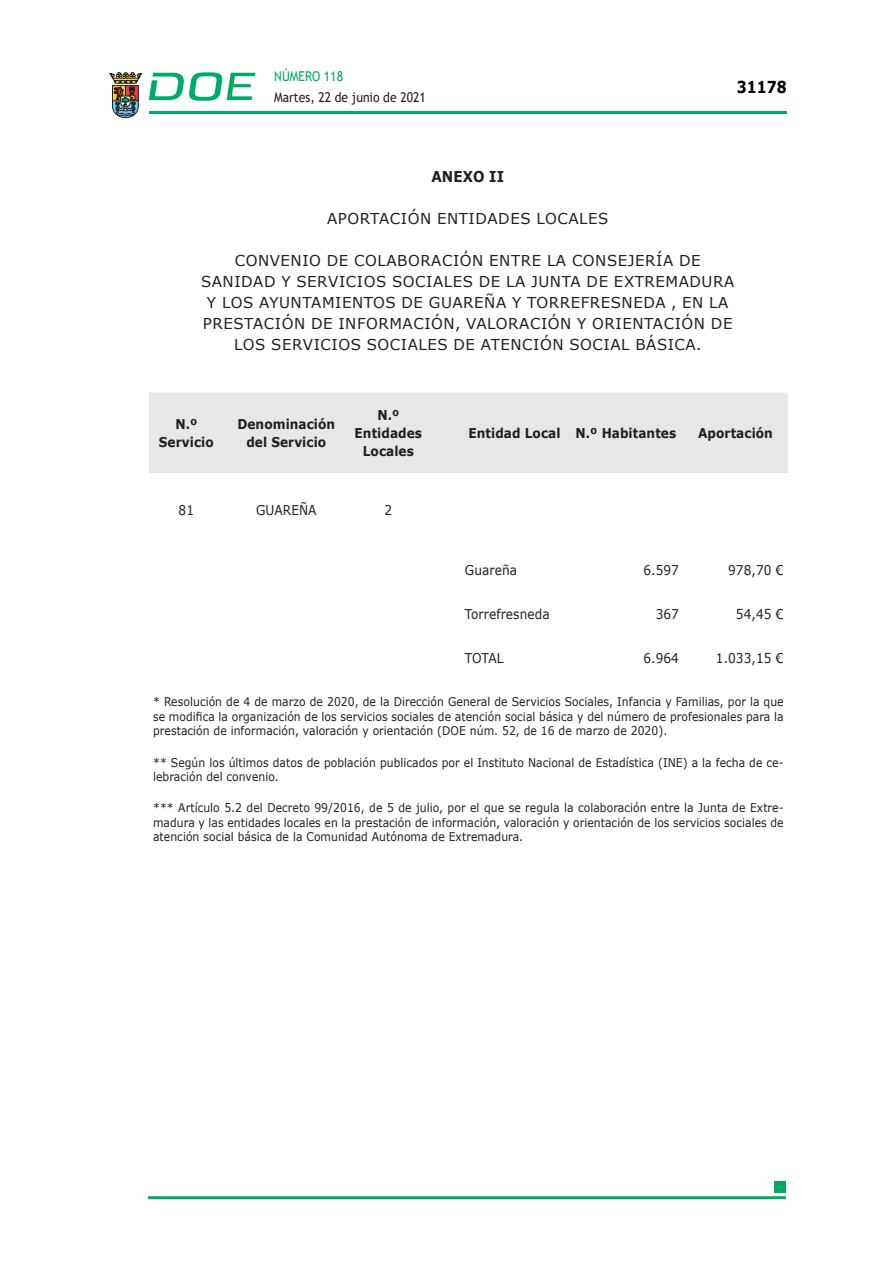
<style>
.page{position:relative;width:893px;height:1263px;background:#fff}
.page>*{position:absolute;margin:0;border:0;box-sizing:border-box;transform-origin:0 0}
.t1{font:700 16.5px "Verdana";color:#000;scale:.85 1}
.ADENDA{font:15px/21px "Verdana";letter-spacing:.035em;color:#231f20;text-align:center}
.CUERPO_DE_TEXTO{font:700 15px "Verdana";letter-spacing:.005em;color:#231f20;scale:.9 1}
.CUERPO_DE_TEXTO-2{font:700 13.5px/18px "Verdana";letter-spacing:.005em;color:#231f20;text-align:center;scale:.9 1}
.CUERPO_DE_TEXTO-3{font:13.5px "Verdana";letter-spacing:.005em;color:#231f20;scale:.9 1}
.t2{font:13.5px "Trebuchet MS";color:#231f20;scale:.9 1}
.t3{font:13.5px "Trebuchet MS";color:#00ab67;scale:.9 1}
.CUERPO_DE_TEXTO-4{font:12px/14.4px "Verdana";letter-spacing:.005em;color:#231f20;text-align:justify;scale:.9 1}
</style>
<div class="page">
<hr style="left:149px;top:111px;width:638px;height:3px;background:#00ab66">
<svg style="left:109px;top:72px;width:33px;height:46px"></svg>
<svg style="left:149px;top:72px;width:106px;height:29px"></svg>
<hr style="left:148px;top:1196px;width:638px;height:3px;background:#00ab66">
<div style="left:775px;top:1181px;width:11px;height:11px;background:#00ab66"></div>
<div style="left:149px;top:393px;width:639px;height:80px;background:#e6e7e9"></div>
<p class="t3" style="left:274px;top:67px;width:78px">NÚMERO 118</p>
<p class="t2" style="left:274px;top:88px;width:170px">Martes, 22 de junio de 2021</p>
<h1 class="t1" style="left:737px;top:75px;width:60px">31178</h1>
<p class="CUERPO_DE_TEXTO" style="left:431px;top:165px;width:82px">ANEXO II</p>
<p class="ADENDA" style="left:327px;top:208px;width:283px">APORTACIÓN ENTIDADES LOCALES</p>
<p class="ADENDA" style="left:201px;top:250px;width:535px">CONVENIO DE COLABORACIÓN ENTRE LA CONSEJERÍA DE SANIDAD Y SERVICIOS SOCIALES DE LA JUNTA DE EXTREMADURA Y LOS AYUNTAMIENTOS DE GUAREÑA Y TORREFRESNEDA , EN LA PRESTACIÓN DE INFORMACIÓN, VALORACIÓN Y ORIENTACIÓN DE LOS SERVICIOS SOCIALES DE ATENCIÓN SOCIAL BÁSICA.</p>
<p class="CUERPO_DE_TEXTO-2" style="left:159px;top:415px;width:62px">N.º<br>Servicio</p>
<p class="CUERPO_DE_TEXTO-2" style="left:237px;top:415px;width:110px">Denominación del Servicio</p>
<p class="CUERPO_DE_TEXTO-2" style="left:355px;top:406px;width:77px">N.º<br>Entidades<br>Locales</p>
<p class="CUERPO_DE_TEXTO-3" style="left:179px;top:501px;width:19px">81</p>
<p class="CUERPO_DE_TEXTO-3" style="left:256px;top:501px;width:69px">GUAREÑA</p>
<p class="CUERPO_DE_TEXTO-3" style="left:384px;top:501px;width:10px">2</p>
<p class="CUERPO_DE_TEXTO-2" style="left:468px;top:424px;width:104px">Entidad Local</p>
<p class="CUERPO_DE_TEXTO-2" style="left:575px;top:424px;width:114px">N.º Habitantes</p>
<p class="CUERPO_DE_TEXTO-2" style="left:698px;top:424px;width:85px">Aportación</p>
<p class="CUERPO_DE_TEXTO-3" style="left:465px;top:560px;width:59px">Guareña</p>
<p class="CUERPO_DE_TEXTO-3" style="left:643px;top:560px;width:41px">6.597</p>
<p class="CUERPO_DE_TEXTO-3" style="left:728px;top:560px;width:63px">978,70 €</p>
<p class="CUERPO_DE_TEXTO-3" style="left:465px;top:605px;width:96px">Torrefresneda</p>
<p class="CUERPO_DE_TEXTO-3" style="left:656px;top:605px;width:27px">367</p>
<p class="CUERPO_DE_TEXTO-3" style="left:736px;top:605px;width:55px">54,45 €</p>
<p class="CUERPO_DE_TEXTO-3" style="left:465px;top:649px;width:44px">TOTAL</p>
<p class="CUERPO_DE_TEXTO-3" style="left:643px;top:649px;width:41px">6.964</p>
<p class="CUERPO_DE_TEXTO-3" style="left:716px;top:649px;width:77px">1.033,15 €</p>
<p class="CUERPO_DE_TEXTO-4" style="left:153px;top:695px;width:702px">* Resolución de 4 de marzo de 2020, de la Dirección General de Servicios Sociales, Infancia y Familias, por la que se modifica la organización de los servicios sociales de atención social básica y del número de profesionales para la prestación de información, valoración y orientación (DOE núm. 52, de 16 de marzo de 2020).</p>
<p class="CUERPO_DE_TEXTO-4" style="left:153px;top:755px;width:702px">** Según los últimos datos de población publicados por el Instituto Nacional de Estadística (INE) a la fecha de ce&shy;lebración del convenio.</p>
<p class="CUERPO_DE_TEXTO-4" style="left:153px;top:801px;width:702px">*** Artículo 5.2 del Decreto 99/2016, de 5 de julio, por el que se regula la colaboración entre la Junta de Extre&shy;madura y las entidades locales en la prestación de información, valoración y orientación de los servicios sociales de atención social básica de la Comunidad Autónoma de Extremadura.</p>
</div>
